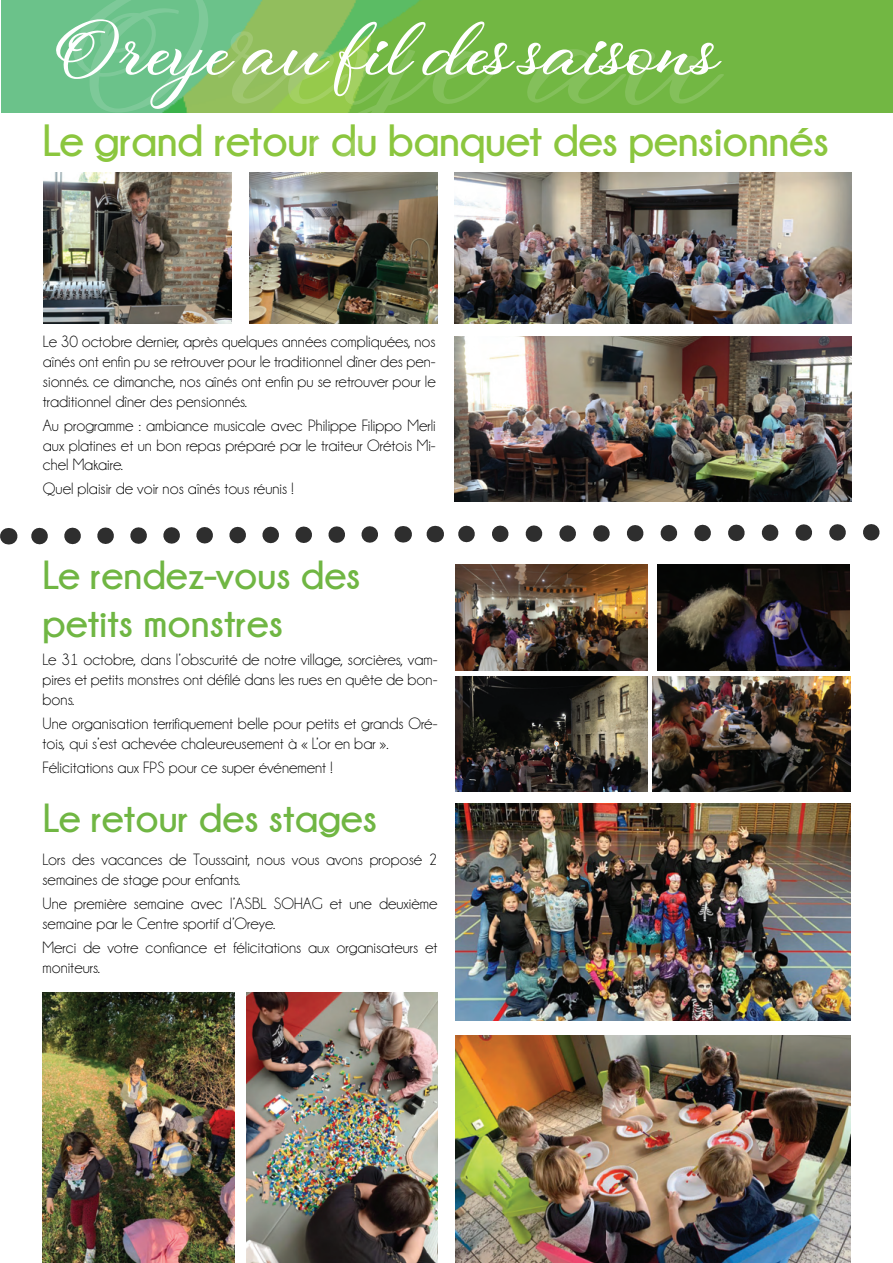
<style>
.page{position:relative;width:893px;height:1263px;background:#fff}
.page>*{position:absolute;margin:0;border:0;box-sizing:border-box;transform-origin:0 0}
.t1{font:113.4px "Valentine Love";letter-spacing:.07em;color:#fff;scale:1.11 1}
.t2{font:52.65px "Valentine Love";color:#fff;scale:1.11 1}
.t3{font:700 45px "Champagne&Limousines";letter-spacing:-.01em;color:#8bc63e}
.t4{font:700 40.5px/48.6px "Champagne&Limousines";color:#70b643}
.t5{font:16.5px/19.8px "Champagne&Limousines";color:#000}
</style>
<div class="page">
<svg style="left:435px;top:524px;width:445px;height:19px"></svg>
<svg style="left:403px;top:526px;width:1px;height:16px"></svg>
<svg style="left:8px;top:526px;width:370px;height:19px"></svg>
<img style="left:2px;top:0;width:891px;height:113px">
<img style="left:455px;top:173px;width:396px;height:150px">
<img style="left:43px;top:173px;width:188px;height:150px">
<img style="left:455px;top:336px;width:396px;height:166px">
<img style="left:249px;top:173px;width:188px;height:150px">
<img style="left:455px;top:564px;width:192px;height:106px">
<img style="left:455px;top:676px;width:192px;height:115px">
<img style="left:653px;top:676px;width:197px;height:115px">
<img style="left:43px;top:993px;width:191px;height:270px">
<img style="left:455px;top:804px;width:395px;height:216px">
<img style="left:455px;top:1036px;width:395px;height:227px">
<img style="left:658px;top:564px;width:192px;height:106px">
<img style="left:246px;top:993px;width:192px;height:270px">
<h1 class="t1" style="left:73px;top:-2px;width:582px">Oreye au</h1>
<h2 class="t2" style="left:56px;top:26px;width:599px">Oreye au fil des saisons</h2>
<h3 class="t3" style="left:43px;top:116px;width:788px">Le grand retour du banquet des pensionnés</h3>
<p class="t5" style="left:43px;top:332px;width:394px;text-align:justify">Le 30 octobre dernier, après quelques années compliquées, nos aînés ont enfin pu se retrouver pour le traditionnel dîner des pen&shy;sionnés. ce dimanche, nos aînés ont enfin pu se retrouver pour le traditionnel dîner des pensionnés.</p>
<p class="t5" style="left:43px;top:415px;width:394px;text-align:justify">Au programme : ambiance musicale avec Philippe Filippo Merli aux platines et un bon repas préparé par le traiteur Orétois Mi&shy;chel Makaire.</p>
<p class="t5" style="left:43px;top:479px;width:252px">Quel plaisir de voir nos aînés tous réunis !</p>
<h3 class="t4" style="left:43px;top:550px;width:320px">Le rendez-vous des petits monstres</h3>
<p class="t5" style="left:43px;top:650px;width:396px;text-align:justify">Le 31 octobre, dans l’obscurité de notre village, sorcières, vam&shy;pires et petits monstres ont défilé dans les rues en quête de bon&shy;bons.</p>
<p class="t5" style="left:43px;top:714px;width:396px">Une organisation terrifiquement belle pour petits et grands Oré&shy;tois, qui s’est achevée chaleureusement à « L’or en bar ».</p>
<p class="t5" style="left:43px;top:758px;width:291px">Félicitations aux FPS pour ce super événement !</p>
<h3 class="t4" style="left:43px;top:793px;width:336px">Le retour des stages</h3>
<p class="t5" style="left:42px;top:850px;width:397px">Lors des vacances de Toussaint, nous vous avons proposé 2 semaines de stage pour enfants.</p>
<p class="t5" style="left:42px;top:894px;width:397px">Une première semaine avec l’ASBL SOHAG et une deuxième semaine par le Centre sportif d’Oreye.</p>
<p class="t5" style="left:42px;top:937px;width:397px">Merci de votre confiance et félicitations aux organisateurs et moniteurs.</p>
</div>
